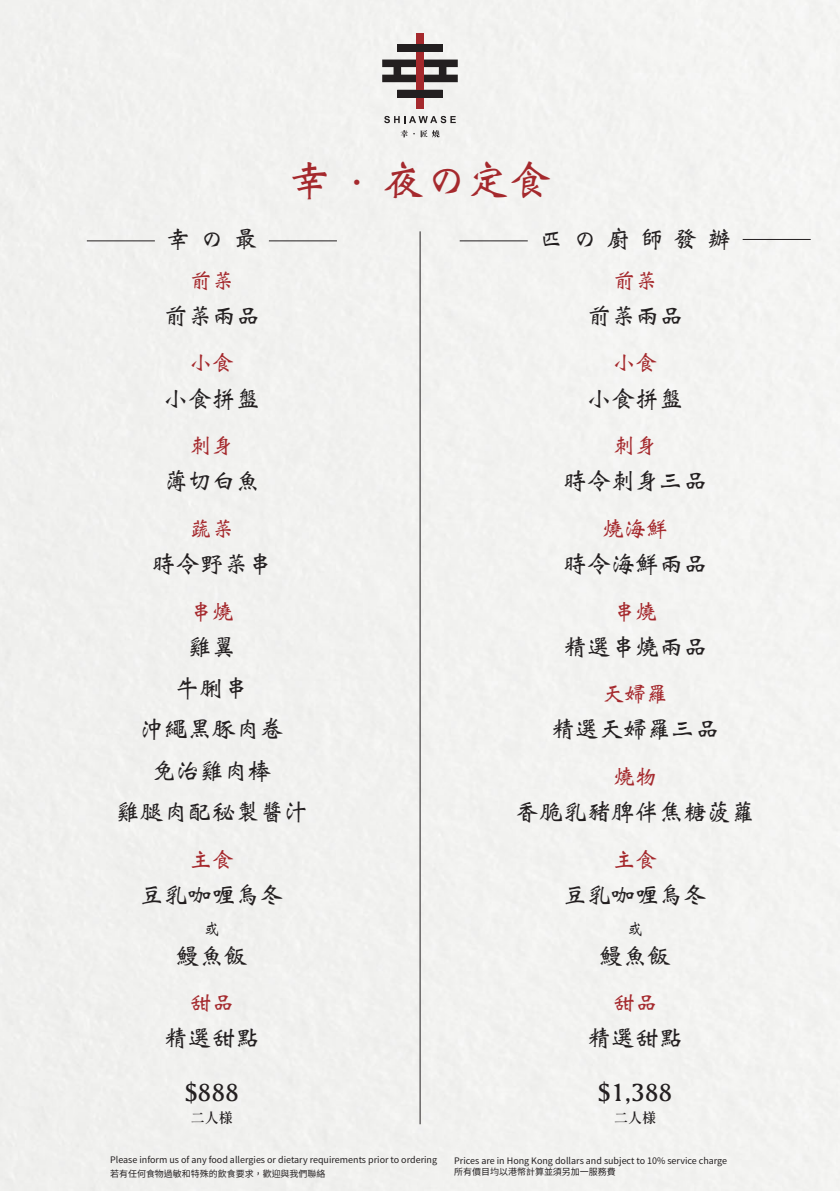
<style>
.page{position:relative;width:840px;height:1191px;background:#fff}
.page>*{position:absolute;margin:0;border:0;box-sizing:border-box;transform-origin:0 0}
.new_text_style{font:700 42px "Weibei TC";color:#a5292d}
.new_text_style-2{font:700 26px "Weibei TC";color:#231f20}
.new_text_style-3{font:700 24px "Weibei TC";color:#231f20}
.new_text_style-4{font:700 22px "Weibei TC";color:#a5292d}
.new_text_style-5{font:700 16px "Weibei TC";color:#231f20}
.new_text_style-6{font:600 14px "Gen Wan Min TW";color:#231f20}
.t1{font:9px "Noto Sans CJ Ktc";color:#231f20}
</style>
<div class="page">
<div style="left:0;top:0;width:839px;height:1191px;background:#f2f2f0"></div>
<svg style="left:382px;top:33px;width:75px;height:76px"></svg>
<svg style="left:384px;top:116px;width:71px;height:7px"></svg>
<div style="left:416px;top:33px;width:7px;height:76px;background:#a5292d"></div>
<div style="left:397px;top:44px;width:45px;height:8px;background:#231f20"></div>
<div style="left:397px;top:90px;width:45px;height:7px;background:#231f20"></div>
<svg style="left:400px;top:130px;width:7px;height:7px"></svg>
<svg style="left:420px;top:130px;width:19px;height:7px"></svg>
<hr style="left:419px;top:231px;width:1px;height:893px;background:#231f20">
<hr style="left:87px;top:240px;width:68px;height:1px;background:#231f20">
<hr style="left:269px;top:240px;width:68px;height:1px;background:#231f20">
<hr style="left:459px;top:240px;width:68px;height:1px;background:#231f20">
<hr style="left:742px;top:239px;width:68px;height:1px;background:#231f20">
<p class="new_text_style" style="left:288px;top:159px;width:264px">幸 · 夜の定食</p>
<p class="new_text_style-3" style="left:166px;top:227px;width:93px">幸の最</p>
<p class="new_text_style-3" style="left:538px;top:227px;width:193px">匹の廚師發辦</p>
<p class="new_text_style-4" style="left:190px;top:269px;width:45px">前菜</p>
<p class="new_text_style-4" style="left:612px;top:269px;width:45px">前菜</p>
<p class="new_text_style-3" style="left:164px;top:304px;width:98px">前菜兩品</p>
<p class="new_text_style-3" style="left:586px;top:304px;width:97px">前菜兩品</p>
<p class="new_text_style-4" style="left:190px;top:352px;width:45px">小食</p>
<p class="new_text_style-4" style="left:612px;top:352px;width:45px">小食</p>
<p class="new_text_style-3" style="left:164px;top:386px;width:98px">小食拼盤</p>
<p class="new_text_style-3" style="left:586px;top:386px;width:97px">小食拼盤</p>
<p class="new_text_style-4" style="left:190px;top:435px;width:45px">刺身</p>
<p class="new_text_style-4" style="left:612px;top:435px;width:45px">刺身</p>
<p class="new_text_style-3" style="left:164px;top:469px;width:98px">薄切白魚</p>
<p class="new_text_style-3" style="left:562px;top:469px;width:145px">時令刺身三品</p>
<p class="new_text_style-4" style="left:190px;top:517px;width:45px">蔬菜</p>
<p class="new_text_style-4" style="left:601px;top:517px;width:67px">燒海鮮</p>
<p class="new_text_style-3" style="left:152px;top:552px;width:122px">時令野菜串</p>
<p class="new_text_style-3" style="left:562px;top:552px;width:145px">時令海鮮兩品</p>
<p class="new_text_style-4" style="left:190px;top:600px;width:45px">串燒</p>
<p class="new_text_style-4" style="left:612px;top:600px;width:45px">串燒</p>
<p class="new_text_style-3" style="left:188px;top:634px;width:49px">雞翼</p>
<p class="new_text_style-3" style="left:176px;top:676px;width:73px">牛脷串</p>
<p class="new_text_style-3" style="left:140px;top:717px;width:145px">沖繩黑豚肉卷</p>
<p class="new_text_style-3" style="left:152px;top:758px;width:122px">免治雞肉棒</p>
<p class="new_text_style-3" style="left:116px;top:800px;width:193px">雞腿肉配秘製醬汁</p>
<p class="new_text_style-3" style="left:562px;top:634px;width:145px">精選串燒兩品</p>
<p class="new_text_style-4" style="left:601px;top:683px;width:67px">天婦羅</p>
<p class="new_text_style-3" style="left:550px;top:717px;width:169px">精選天婦羅三品</p>
<p class="new_text_style-4" style="left:612px;top:765px;width:45px">燒物</p>
<p class="new_text_style-3" style="left:514px;top:800px;width:241px">香脆乳豬脾伴焦糖菠蘿</p>
<p class="new_text_style-4" style="left:190px;top:848px;width:45px">主食</p>
<p class="new_text_style-4" style="left:612px;top:848px;width:45px">主食</p>
<p class="new_text_style-3" style="left:140px;top:882px;width:145px">豆乳咖喱烏冬</p>
<p class="new_text_style-5" style="left:204px;top:920px;width:17px">或</p>
<p class="new_text_style-3" style="left:176px;top:943px;width:73px">鰻魚飯</p>
<p class="new_text_style-3" style="left:562px;top:882px;width:145px">豆乳咖喱烏冬</p>
<p class="new_text_style-3" style="left:598px;top:943px;width:73px">鰻魚飯</p>
<p class="new_text_style-5" style="left:626px;top:920px;width:17px">或</p>
<p class="new_text_style-4" style="left:190px;top:991px;width:45px">甜品</p>
<p class="new_text_style-4" style="left:612px;top:991px;width:45px">甜品</p>
<p class="new_text_style-3" style="left:164px;top:1026px;width:98px">精選甜點</p>
<p class="new_text_style-3" style="left:586px;top:1026px;width:97px">精選甜點</p>
<p class="new_text_style-2" style="left:184px;top:1078px;width:56px">$888</p>
<p class="new_text_style-6" style="left:191px;top:1109px;width:43px">二人様</p>
<p class="new_text_style-2" style="left:597px;top:1078px;width:76px">$1,388</p>
<p class="new_text_style-6" style="left:613px;top:1109px;width:43px">二人様</p>
<p class="t1" style="left:110px;top:1154px;width:328px">Please inform us of any food allergies or dietary requirements prior to ordering</p>
<p class="t1" style="left:110px;top:1168px;width:217px">若有任何食物過敏和特殊的飲食要求，歡迎與我們聯絡</p>
<p class="t1" style="left:454px;top:1155px;width:274px">Prices are in Hong Kong dollars and subject to 10% service charge</p>
<p class="t1" style="left:454px;top:1166px;width:163px">所有價目均以港幣計算並須另加一服務費</p>
</div>
